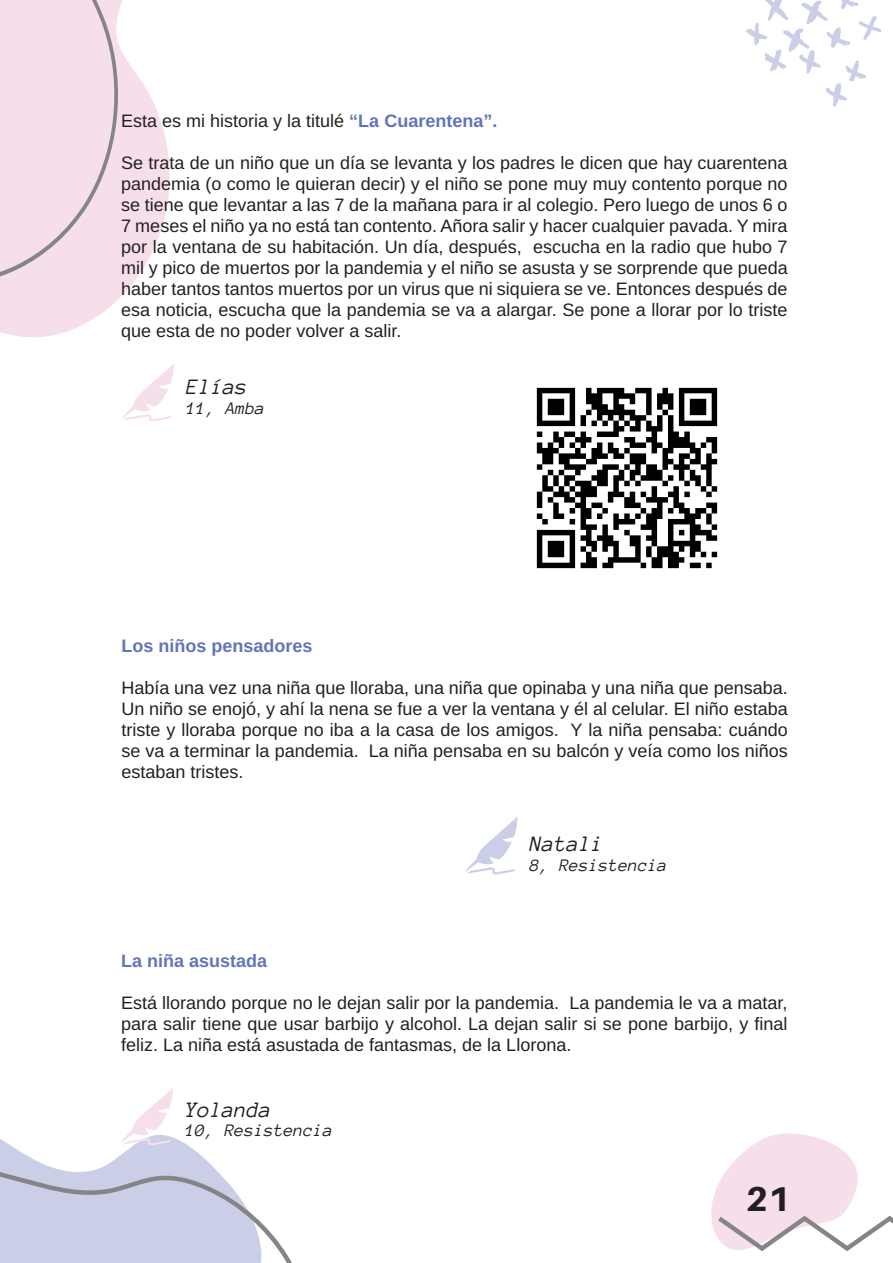
<style>
.page{position:relative;width:893px;height:1263px;background:#fff}
.page>*{position:absolute;margin:0;border:0;box-sizing:border-box;transform-origin:0 0}
.t1{font:800 34.5px "Aileron";color:#231f20}
.Estilo_de_párrafo_2{font:italic 22.5px "Anonymous Pro";color:#231f20}
.Cuerpo{font:18px/21px "Arimo";color:#231f20;text-align:justify}
.Estilo_de_párrafo_2-2{font:italic 18px "Anonymous Pro";color:#231f20}
.Cuerpo-2{font:700 18px "Arimo";color:#6174b8}
.s1{font-weight:700;color:#6174b8}
</style>
<div class="page">
<svg style="left:128px;top:62px;width:42px;height:227px;fill:#f6dfeb"></svg>
<svg style="left:0;top:1137px;width:201px;height:19px"></svg>
<svg style="left:0;top:1156px;width:292px;height:107px"></svg>
<svg style="left:746px;top:0;width:136px;height:107px"></svg>
<svg style="left:711px;top:1133px;width:182px;height:118px"></svg>
<svg style="left:0;top:0;width:128px;height:338px;background:#f3dde9"></svg>
<svg style="left:122px;top:364px;width:52px;height:57px"></svg>
<img style="left:536px;top:387px;width:182px;height:182px">
<svg style="left:465px;top:817px;width:53px;height:57px"></svg>
<svg style="left:121px;top:1088px;width:52px;height:57px"></svg>
<p class="Cuerpo" style="left:121px;top:111px;width:378px">Esta es mi historia y la titulé <span class="s1">“La Cuarentena”.</span></p>
<p class="Cuerpo" style="left:121px;top:153px;width:668px">Se trata de un niño que un día se levanta y los padres le dicen que hay cuarentena pandemia (o como le quieran decir) y el niño se pone muy muy contento porque no se tiene que levantar a las 7 de la mañana para ir al colegio. Pero luego de unos 6 o 7 meses el niño ya no está tan contento. Añora salir y hacer cualquier pavada. Y mira por la ventana de su habitación. Un día, después, escucha en la radio que hubo 7 mil y pico de muertos por la pandemia y el niño se asusta y se sorprende que pueda haber tantos tantos muertos por un virus que ni siquiera se ve. Entonces después de esa noticia, escucha que la pandemia se va a alargar. Se pone a llorar por lo triste que esta de no poder volver a salir.</p>
<p class="Estilo_de_párrafo_2" style="left:186px;top:374px;width:63px">Elías</p>
<p class="Estilo_de_párrafo_2-2" style="left:186px;top:398px;width:80px">11, Amba</p>
<p class="Cuerpo-2" style="left:121px;top:634px;width:193px">Los niños pensadores</p>
<p class="Cuerpo" style="left:121px;top:678px;width:668px">Había una vez una niña que lloraba, una niña que opinaba y una niña que pensaba.<br>Un niño se enojó, y ahí la nena se fue a ver la ventana y él al celular. El niño estaba triste y lloraba porque no iba a la casa de los amigos. Y la niña pensaba: cuándo se va a terminar la pandemia. La niña pensaba en su balcón y veía como los niños estaban tristes.</p>
<p class="Estilo_de_párrafo_2" style="left:530px;top:831px;width:75px">Natali</p>
<p class="Estilo_de_párrafo_2-2" style="left:530px;top:854px;width:139px">8, Resistencia</p>
<p class="Cuerpo-2" style="left:121px;top:949px;width:148px">La niña asustada</p>
<p class="Cuerpo" style="left:121px;top:993px;width:668px">Está llorando porque no le dejan salir por la pandemia. La pandemia le va a matar, para salir tiene que usar barbijo y alcohol. La dejan salir si se pone barbijo, y final feliz. La niña está asustada de fantasmas, de la Llorona.</p>
<p class="Estilo_de_párrafo_2" style="left:185px;top:1096px;width:87px">Yolanda</p>
<p class="Estilo_de_párrafo_2-2" style="left:185px;top:1120px;width:149px">10, Resistencia</p>
<h1 class="t1" style="left:746px;top:1180px;width:46px">21</h1>
</div>
